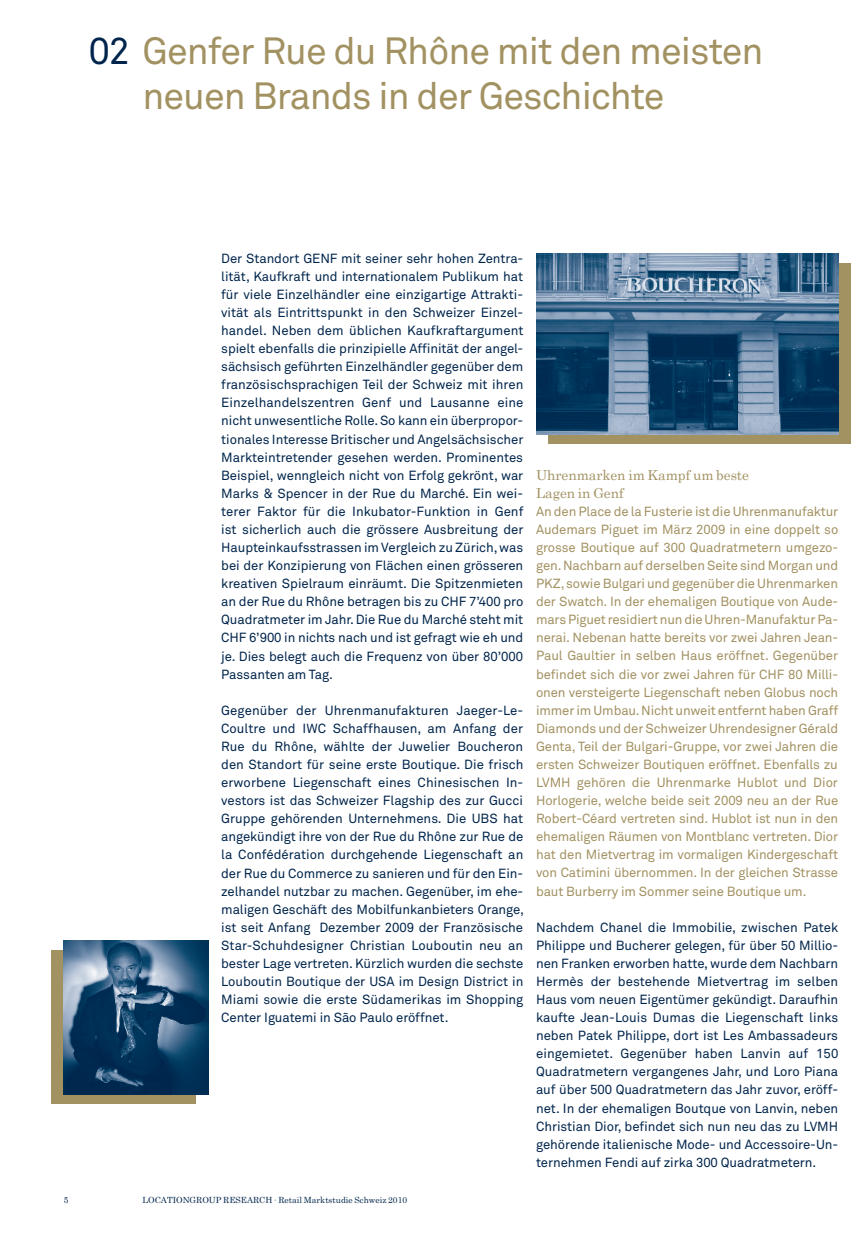
<style>
.page{position:relative;width:868px;height:1238px;background:#fff}
.page>*{position:absolute;margin:0;border:0;box-sizing:border-box;transform-origin:0 0}
.t1{font:37.5px/45.2px "Akkurat";letter-spacing:-.025em;color:#a29161}
.t2{font:13.65px/18.1px "Century Schoolbook";letter-spacing:-.005em;color:#a29161}
.t3{font:13.2px/18px "Akkurat";letter-spacing:-.005em;color:#00254c;text-align:justify}
.t4{font:13.2px/18px "Akkurat";letter-spacing:-.01em;color:#a29161;text-align:justify}
.t5{font:8.55px "Century Schoolbook";color:#00254c}
.s1{color:#00254c}
</style>
<div class="page">
<div style="left:549px;top:263px;width:301px;height:180px;background:#a29161"></div>
<div style="left:51px;top:949px;width:145px;height:154px;background:#a29161"></div>
<img style="left:64px;top:940px;width:144px;height:154px">
<img style="left:536px;top:253px;width:302px;height:181px">
<h1 class="t1" style="left:142px;top:29px;width:622px;text-indent:-54px"><span class="s1">02</span> Genfer Rue du Rhône mit den meisten neuen Brands in der Geschichte</h1>
<p class="t3" style="left:221px;top:249px;width:304px">Der Standort GENF mit seiner sehr hohen Zentra&shy;lität, Kaufkraft und internationalem Publikum hat für viele Einzelhändler eine einzigartige Attrakti&shy;vität als Eintrittspunkt in den Schweizer Einzel&shy;handel. Neben dem üblichen Kaufkraftargument spielt ebenfalls die prinzipielle Affinität der angel&shy;sächsisch geführten Einzelhändler gegenüber dem französischsprachigen Teil der Schweiz mit ihren Einzelhandelszentren Genf und Lausanne eine nicht unwesentliche Rolle. So kann ein überpropor&shy;tionales Interesse Britischer und Angelsächsischer Markteintretender gesehen werden. Prominentes Beispiel, wenngleich nicht von Erfolg gekrönt, war Marks &amp; Spencer in der Rue du Marché. Ein wei&shy;terer Faktor für die Inkubator-Funktion in Genf ist sicherlich auch die grössere Ausbreitung der Haupteinkaufsstrassen im Vergleich zu Zürich, was bei der Konzipierung von Flächen einen grösseren kreativen Spielraum einräumt. Die Spitzenmieten an der Rue du Rhône betragen bis zu CHF 7’400 pro Quadratmeter im Jahr. Die Rue du Marché steht mit CHF 6’900 in nichts nach und ist gefragt wie eh und je. Dies belegt auch die Frequenz von über 80’000<br>Passanten am Tag.</p>
<p class="t3" style="left:221px;top:701px;width:304px">Gegenüber der Uhrenmanufakturen Jaeger-Le-Coultre und IWC Schaffhausen, am Anfang der Rue du Rhône, wählte der Juwelier Boucheron den Standort für seine erste Boutique. Die frisch erworbene Liegenschaft eines Chinesischen In&shy;vestors ist das Schweizer Flagship des zur Gucci Gruppe gehörenden Unternehmens. Die UBS hat angekündigt ihre von der Rue du Rhône zur Rue de la Confédération durchgehende Liegenschaft an der Rue du Commerce zu sanieren und für den Ein&shy;zelhandel nutzbar zu machen. Gegenüber, im ehe&shy;maligen Geschäft des Mobilfunkanbieters Orange, ist seit Anfang Dezember 2009 der Französische Star-Schuhdesigner Christian Louboutin neu an bester Lage vertreten. Kürzlich wurden die sechste Louboutin Boutique der USA im Design District in Miami sowie die erste Südamerikas im Shopping Center Iguatemi in São Paulo eröffnet.</p>
<p class="t5" style="left:64px;top:1194px;width:6px">5</p>
<p class="t5" style="left:142px;top:1194px;width:266px">locationgroup re search ∙ Retail Marktstudie Schweiz 2010</p>
<p class="t2" style="left:536px;top:465px;width:214px">Uhrenmarken im Kampf um beste<br>Lagen in Genf</p>
<p class="t4" style="left:536px;top:502px;width:304px">An den Place de la Fusterie ist die Uhrenmanufaktur Audemars Piguet im März 2009 in eine doppelt so grosse Boutique auf 300 Quadratmetern umgezo&shy;gen. Nachbarn auf derselben Seite sind Morgan und PKZ, sowie Bulgari und gegenüber die Uhrenmarken der Swatch. In der ehemaligen Boutique von Aude&shy;mars Piguet residiert nun die Uhren-Manufaktur Pa&shy;nerai. Nebenan hatte bereits vor zwei Jahren Jean-Paul Gaultier in selben Haus eröffnet. Gegenüber befindet sich die vor zwei Jahren für CHF 80 Milli&shy;onen versteigerte Liegenschaft neben Globus noch immer im Umbau. Nicht unweit entfernt haben Graff Diamonds und der Schweizer Uhrendesigner Gérald Genta, Teil der Bulgari-Gruppe, vor zwei Jahren die ersten Schweizer Boutiquen eröffnet. Ebenfalls zu LVMH gehören die Uhrenmarke Hublot und Dior Horlogerie, welche beide seit 2009 neu an der Rue Robert-Céard vertreten sind. Hublot ist nun in den ehemaligen Räumen von Montblanc vertreten. Dior hat den Mietvertrag im vormaligen Kindergeschaft von Catimini übernommen. In der gleichen Strasse baut Burberry im Sommer seine Boutique um.</p>
<p class="t3" style="left:536px;top:918px;width:304px">Nachdem Chanel die Immobilie, zwischen Patek Philippe und Bucherer gelegen, für über 50 Millio&shy;nen Franken erworben hatte, wurde dem Nachbarn Hermès der bestehende Mietvertrag im selben Haus vom neuen Eigentümer gekündigt. Daraufhin kaufte Jean-Louis Dumas die Liegenschaft links neben Patek Philippe, dort ist Les Ambassadeurs eingemietet. Gegenüber haben Lanvin auf 150<br>Quadratmetern vergangenes Jahr, und Loro Piana auf über 500 Quadratmetern das Jahr zuvor, eröff&shy;net. In der ehemaligen Boutque von Lanvin, neben Christian Dior, befindet sich nun neu das zu LVMH gehörende italienische Mode- und Accessoire-Un&shy;ternehmen Fendi auf zirka 300 Quadratmetern.</p>
</div>
